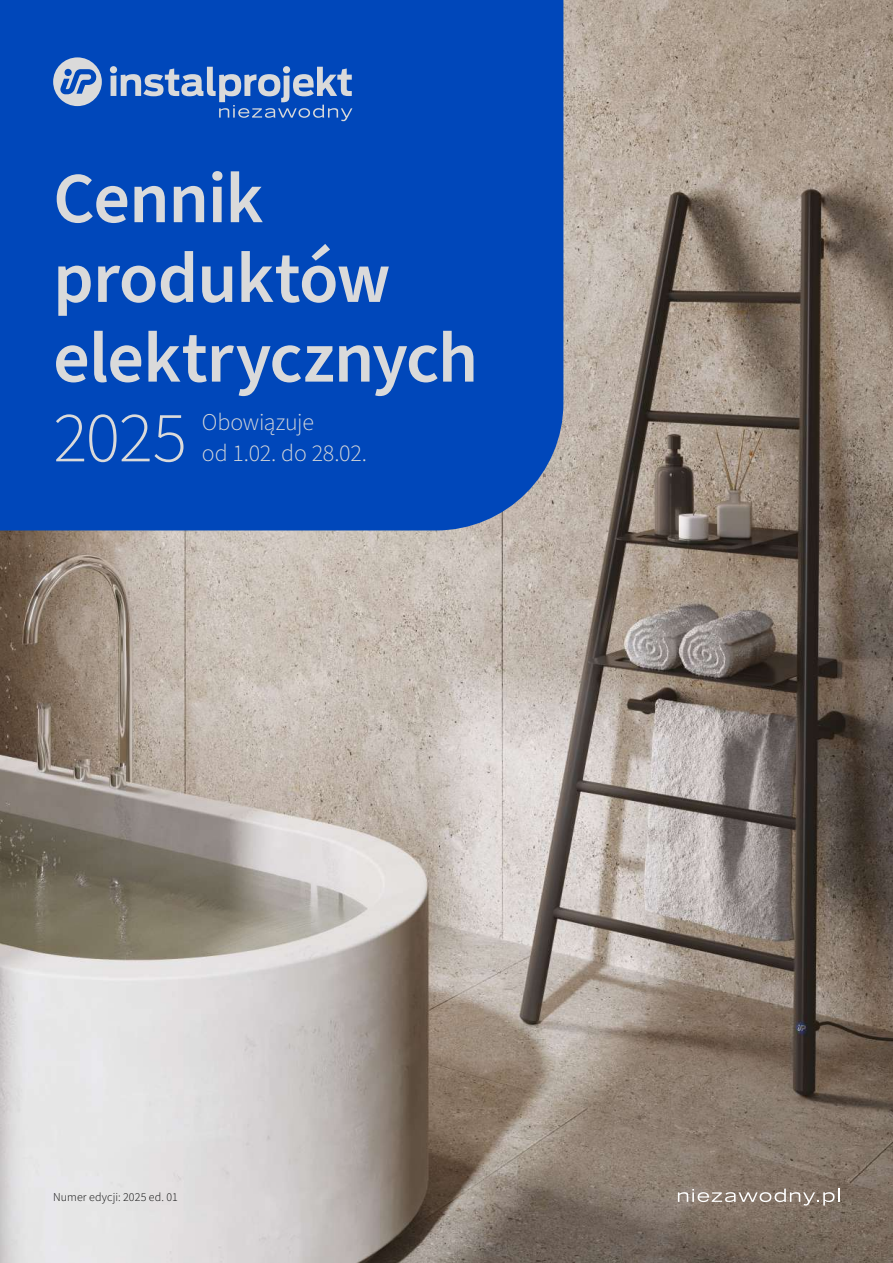
<style>
.page{position:relative;width:893px;height:1263px;background:#fff}
.page>*{position:absolute;margin:0;border:0;box-sizing:border-box;transform-origin:0 0}
.t1{font:600 72px/79.7px "Source Sans Pro";letter-spacing:-.015em;color:#dadada}
.t2{font:300 72px "Source Sans Pro";color:#dadada}
.t3{font:300 24px/32px "Source Sans Pro";letter-spacing:-.01em;color:#dadada}
.t4{font:300 12px "Source Sans Pro";letter-spacing:.01em;color:#000}
</style>
<div class="page">
<img style="left:0;top:0;width:893px;height:1263px">
<div style="left:0;top:0;width:563px;height:530px;background:#0047ba"></div>
<svg style="left:53px;top:57px;width:49px;height:49px;background:#7d9bcc"></svg>
<div style="left:110px;top:66px;width:7px;height:7px;background:#dadada;border-radius:50%"></div>
<div style="left:111px;top:75px;width:5px;height:21px;background:#dadada"></div>
<svg style="left:121px;top:67px;width:231px;height:54px;background:#3e71c3"></svg>
<svg style="left:678px;top:1188px;width:162px;height:17px;background:#9c8f85"></svg>
<p class="t1" style="left:53px;top:161px;width:426px">Cennik produktów elektrycznych</p>
<p class="t2" style="left:53px;top:389px;width:135px">2025</p>
<p class="t3" style="left:202px;top:406px;width:167px">Obowiązuje<br>od 1.02. do 28.02.</p>
<p class="t4" style="left:53px;top:1189px;width:126px">Numer edycji: 2025 ed. 01</p>
</div>
